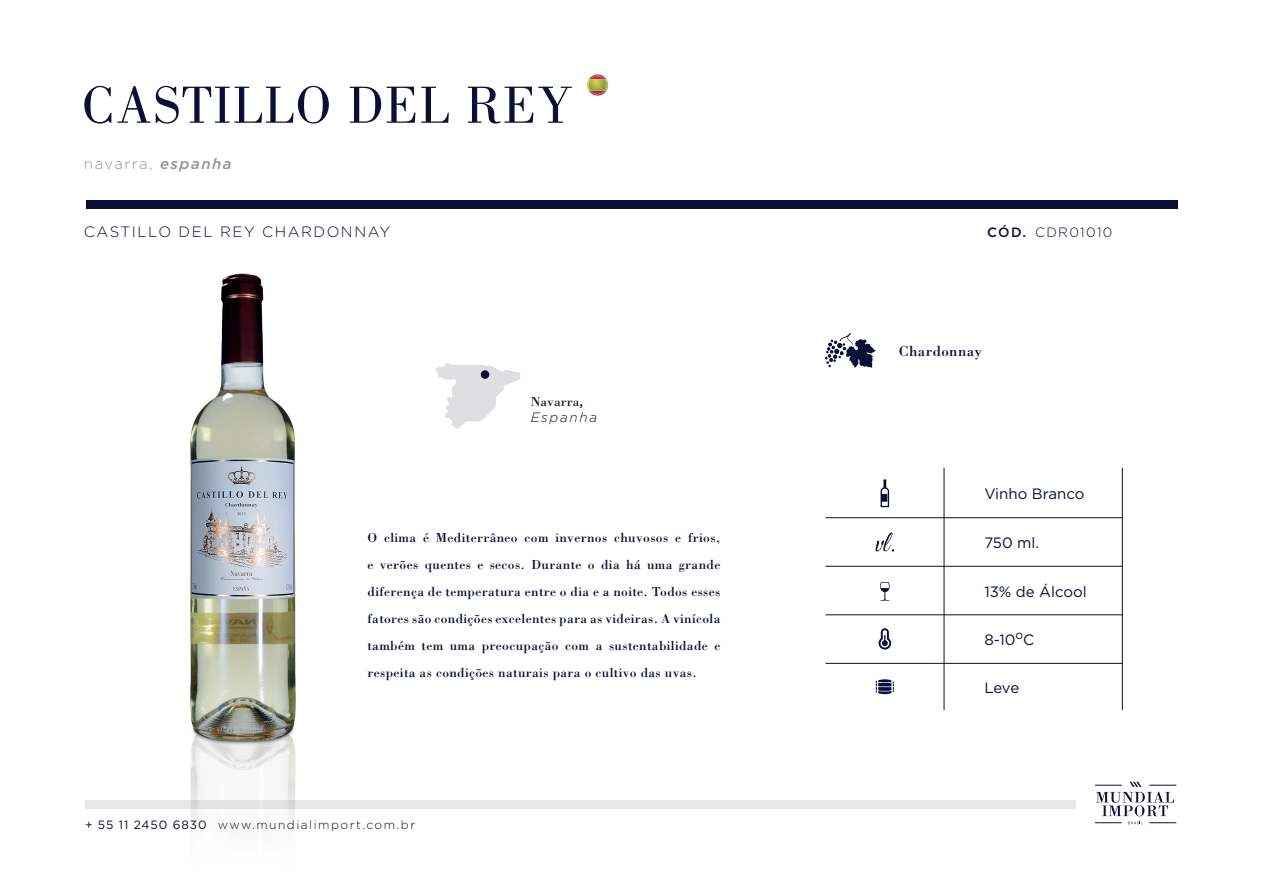
<style>
.page{position:relative;width:1263px;height:893px;background:#fff}
.page>*{position:absolute;margin:0;border:0;box-sizing:border-box;transform-origin:0 0}
.t1{font:54px "Bodoni Std";letter-spacing:.025em;color:#090f36}
.t2{font:15px "Gotham";color:#090f36}
.t3{font:300 15px "Gotham";letter-spacing:.1em;color:#090f36}
.t4{font:300 15px "Gotham";letter-spacing:.09em;color:#939598}
.t5{font:15px "Bodoni Std";letter-spacing:.025em;color:#090f36}
.t6{font:13.5px/27px "Bodoni Std";letter-spacing:.025em;color:#090f36;text-align:justify}
.t7{font:300 13.5px "Gotham";letter-spacing:.1em;color:#090f36}
.t8{font:13.5px "Bodoni Std";color:#231f20}
.t9{font:italic 300 13.5px "Gotham";letter-spacing:.125em;color:#090f36}
.t10{font:500 13.5px "Gotham";color:#090f36}
.t11{font:300 12px "Gotham";letter-spacing:.125em;color:#090f36}
.s1{font-weight:500;font-style:italic}
.s2{font-family:"Gotham";font-weight:500;color:#090f36}
.s3{font-weight:400}
</style>
<div class="page">
<svg style="left:876px;top:679px;width:18px;height:15px"></svg>
<svg style="left:878px;top:628px;width:13px;height:21px"></svg>
<svg style="left:880px;top:582px;width:10px;height:19px"></svg>
<svg style="left:880px;top:479px;width:9px;height:28px"></svg>
<svg style="left:1095px;top:822px;width:27px;height:1px"></svg>
<svg style="left:1149px;top:822px;width:27px;height:1px"></svg>
<svg style="left:1128px;top:822px;width:15px;height:2px"></svg>
<svg style="left:1095px;top:782px;width:81px;height:34px"></svg>
<svg style="left:825px;top:333px;width:51px;height:35px"></svg>
<div style="left:87px;top:200px;width:1091px;height:9px;background:#090f36"></div>
<div style="left:86px;top:800px;width:990px;height:8px;background:#e5e8e7"></div>
<hr style="left:944px;top:468px;width:1px;height:242px;background:#090f36">
<hr style="left:1122px;top:468px;width:1px;height:242px;background:#090f36">
<hr style="left:825px;top:517px;width:298px;height:1px;background:#090f36">
<hr style="left:825px;top:566px;width:298px;height:1px;background:#090f36">
<hr style="left:825px;top:615px;width:298px;height:1px;background:#090f36">
<hr style="left:825px;top:663px;width:298px;height:1px;background:#090f36">
<svg style="left:875px;top:532px;width:19px;height:20px"></svg>
<svg style="left:435px;top:363px;width:85px;height:66px"></svg>
<svg style="left:587px;top:74px;width:21px;height:22px"></svg>
<img style="left:588px;top:79px;width:19px;height:12px">
<img style="left:191px;top:273px;width:105px;height:559px">
<div style="left:481px;top:370px;width:8px;height:9px;background:#090f36;border-radius:50%"></div>
<h1 class="t1" style="left:82px;top:75px;width:493px">CASTILLO DEL REY</h1>
<p class="t4" style="left:84px;top:154px;width:149px">navarra, <span class="s1">espanha</span></p>
<p class="t3" style="left:84px;top:222px;width:308px">CASTILLO DEL REY CHARDONNAY</p>
<p class="t8" style="left:531px;top:393px;width:54px">Navarra<span class="s2">,</span></p>
<p class="t9" style="left:531px;top:409px;width:68px">Espanha</p>
<p class="t6" style="left:367px;top:524px;width:354px">O clima é Mediterrâneo com invernos chuvosos e frios, e verões quentes e secos. Durante o dia há uma grande diferença de temperatura entre o dia e a noite. Todos esses fatores são condições excelentes para as videiras. A vinícola também tem uma preocupação com a sustentabilidade e respeita as condições naturais para o cultivo das uvas.</p>
<p class="t11" style="left:85px;top:817px;width:332px"><span class="s3">+ 55 11 2450 6830</span> www.mundialimport.com.br</p>
<p class="t10" style="left:987px;top:224px;width:40px">CÓD.</p>
<p class="t7" style="left:1035px;top:224px;width:79px">CDR01010</p>
<p class="t5" style="left:899px;top:342px;width:85px">Chardonnay</p>
<p class="t2" style="left:984px;top:484px;width:102px">Vinho Branco</p>
<p class="t2" style="left:984px;top:533px;width:56px">750 ml.</p>
<p class="t2" style="left:984px;top:582px;width:104px">13% de Álcool</p>
<p class="t2" style="left:984px;top:630px;width:52px">8-10<sup>o</sup>C</p>
<p class="t2" style="left:984px;top:678px;width:36px">Leve</p>
</div>
